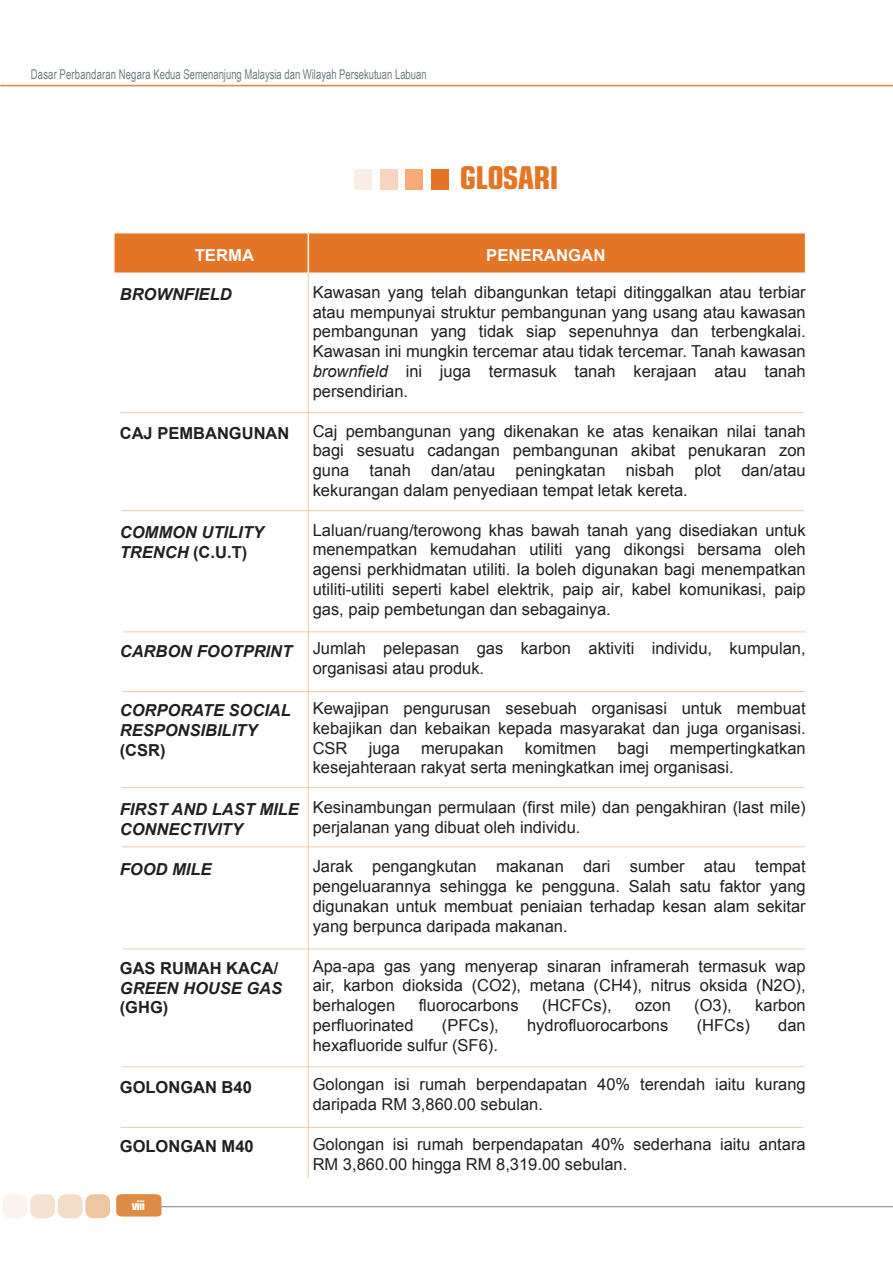
<style>
.page{position:relative;width:893px;height:1268px;background:#fff}
.page>*{position:absolute;margin:0;border:0;box-sizing:border-box;transform-origin:0 0}
.t1{font:700 condensed 31.5px "Eurostile LT Std";letter-spacing:-.025em;color:#e47525}
.t2{font:16.5px/19.8px "Arial";color:#231f20;text-align:justify}
.t3{font:italic 700 16.5px/19.8px "Arial";color:#231f20}
.t4{font:700 16.5px "Arial";color:#231f20}
.t5{font:700 16.5px "Arial";color:#fafafa}
.t6{font:13.5px "Arial Narrow";color:#6f7c80;scale:.86 1}
.t7{font:700 condensed 13.2px "Eurostile LT Std";color:#fff}
.s1{font-style:italic}
.s2{font-style:normal}
</style>
<div class="page">
<hr style="left:154px;top:1205px;width:739px;height:1px;background:#97a1a1">
<svg style="left:116px;top:1194px;width:47px;height:22px"></svg>
<div style="left:86px;top:1194px;width:23px;height:23px;background:#efc5a2;border-radius:7px"></div>
<div style="left:85px;top:1193px;width:25px;height:24px;border:2px solid #e08b45;border-radius:7px"></div>
<div style="left:59px;top:1194px;width:23px;height:23px;background:#f5dcc7;border-radius:7px"></div>
<div style="left:58px;top:1193px;width:25px;height:24px;border:2px solid #e08b45;border-radius:7px"></div>
<div style="left:31px;top:1194px;width:23px;height:23px;background:#f7e2d1;border-radius:7px"></div>
<div style="left:30px;top:1193px;width:25px;height:24px;border:2px solid #e08b45;border-radius:7px"></div>
<div style="left:3px;top:1194px;width:24px;height:23px;background:#fbf3ec;border-radius:7px"></div>
<div style="left:3px;top:1193px;width:24px;height:24px;border:2px solid #e08b45;border-radius:7px"></div>
<div style="left:113px;top:232px;width:693px;height:42px;background:#e47525;border:2px solid #f6f7f8"></div>
<hr style="left:308px;top:233px;width:1px;height:40px;background:#f6f7f8">
<hr style="left:308px;top:273px;width:1px;height:905px;background:#f1cba5">
<hr style="left:121px;top:412px;width:682px;height:1px;background:#f1cba5">
<hr style="left:121px;top:510px;width:683px;height:1px;background:#f1cba5">
<hr style="left:123px;top:631px;width:683px;height:1px;background:#f1cba5">
<hr style="left:122px;top:691px;width:683px;height:1px;background:#f1cba5">
<hr style="left:121px;top:787px;width:683px;height:1px;background:#f1cba5">
<hr style="left:122px;top:846px;width:683px;height:1px;background:#f1cba5">
<hr style="left:122px;top:948px;width:683px;height:1px;background:#f1cba5">
<hr style="left:121px;top:1066px;width:683px;height:1px;background:#f1cba5">
<hr style="left:121px;top:1126px;width:682px;height:1px;background:#f1cba5">
<div style="left:431px;top:169px;width:18px;height:21px;background:#e47525"></div>
<div style="left:405px;top:169px;width:18px;height:21px;background:#f9ab76"></div>
<div style="left:380px;top:169px;width:18px;height:21px;background:#f6d4bd"></div>
<div style="left:354px;top:169px;width:18px;height:21px;background:#f9ede5"></div>
<hr style="left:0;top:85px;width:893px;height:1px;background:#e08b45">
<p class="t6" style="left:31px;top:64px;width:462px">Dasar Perbandaran Negara Kedua Semenanjung Malaysia dan Wilayah Persekutuan Labuan</p>
<h1 class="t1" style="left:460px;top:158px;width:101px">GLOSARI</h1>
<p class="t5" style="left:195px;top:244px;width:61px">TERMA</p>
<p class="t5" style="left:486px;top:244px;width:121px">PENERANGAN</p>
<p class="t2" style="left:313px;top:282px;width:494px">Kawasan yang telah dibangunkan tetapi ditinggalkan atau terbiar atau mempunyai struktur pembangunan yang usang atau kawasan pembangunan yang tidak siap sepenuhnya dan terbengkalai.<br>Kawasan ini mungkin tercemar atau tidak tercemar. Tanah kawasan <span class="s1">brownfield</span> ini juga termasuk tanah kerajaan atau tanah persendirian.</p>
<p class="t2" style="left:313px;top:421px;width:494px">Caj pembangunan yang dikenakan ke atas kenaikan nilai tanah bagi sesuatu cadangan pembangunan akibat penukaran zon guna tanah dan/atau peningkatan nisbah plot dan/atau kekurangan dalam penyediaan tempat letak kereta.</p>
<p class="t2" style="left:313px;top:520px;width:494px">Laluan/ruang/terowong khas bawah tanah yang disediakan untuk menempatkan kemudahan utiliti yang dikongsi bersama oleh agensi perkhidmatan utiliti. Ia boleh digunakan bagi menempatkan utiliti-utiliti seperti kabel elektrik, paip air, kabel komunikasi, paip gas, paip pembetungan dan sebagainya.</p>
<p class="t2" style="left:313px;top:639px;width:494px">Jumlah pelepasan gas karbon aktiviti individu, kumpulan, organisasi atau produk.</p>
<p class="t2" style="left:313px;top:698px;width:494px">Kewajipan pengurusan sesebuah organisasi untuk membuat kebajikan dan kebaikan kepada masyarakat dan juga organisasi.<br>CSR</p>
<p class="t3" style="left:120px;top:285px;width:113px">BROWNFIELD</p>
<p class="t4" style="left:120px;top:422px;width:171px">CAJ PEMBANGUNAN</p>
<p class="t3" style="left:120px;top:522px;width:145px">COMMON UTILITY<br>TRENCH <span class="s2">(C.U.T)</span></p>
<p class="t3" style="left:120px;top:641px;width:174px">CARBON FOOTPRINT</p>
<p class="t3" style="left:120px;top:700px;width:173px">CORPORATE SOCIAL<br>RESPONSIBILITY</p>
<p class="t4" style="left:120px;top:738px;width:47px">(CSR)</p>
<p class="t2" style="left:313px;top:738px;width:494px;text-indent:357px">mempertingkatkan kesejahteraan rakyat serta meningkatkan imej organisasi.</p>
<p class="t2" style="left:313px;top:797px;width:494px">Kesinambungan permulaan (first mile) dan pengakhiran (last mile) perjalanan yang dibuat oleh individu.</p>
<p class="t2" style="left:313px;top:856px;width:494px">Jarak pengangkutan makanan dari sumber atau tempat pengeluarannya sehingga ke pengguna. Salah satu faktor yang digunakan untuk membuat peniaian terhadap kesan alam sekitar yang berpunca daripada makanan.</p>
<p class="t2" style="left:313px;top:955px;width:494px">Apa-apa gas yang menyerap sinaran inframerah termasuk wap air, karbon dioksida (CO2), metana (CH4), nitrus oksida (N2O), berhalogen</p>
<p class="t2" style="left:369px;top:738px;width:33px">juga</p>
<p class="t2" style="left:421px;top:738px;width:84px">merupakan</p>
<p class="t2" style="left:525px;top:738px;width:73px">komitmen</p>
<p class="t2" style="left:618px;top:738px;width:33px">bagi</p>
<p class="t3" style="left:120px;top:799px;width:181px">FIRST AND LAST MILE<br>CONNECTIVITY</p>
<p class="t3" style="left:120px;top:859px;width:93px">FOOD MILE</p>
<p class="t4" style="left:120px;top:956px;width:160px">GAS RUMAH KACA/</p>
<p class="t3" style="left:120px;top:978px;width:164px">GREEN HOUSE GAS</p>
<p class="t4" style="left:120px;top:996px;width:50px">(GHG)</p>
<p class="t2" style="left:419px;top:995px;width:101px">fluorocarbons</p>
<p class="t2" style="left:542px;top:995px;width:71px">(HCFCs),</p>
<p class="t2" style="left:635px;top:995px;width:37px">ozon</p>
<p class="t2" style="left:694px;top:995px;width:39px">(O3),</p>
<p class="t2" style="left:755px;top:995px;width:52px">karbon</p>
<p class="t4" style="left:120px;top:1075px;width:134px">GOLONGAN B40</p>
<p class="t4" style="left:120px;top:1134px;width:135px">GOLONGAN M40</p>
<p class="t7" style="left:132px;top:1196px;width:15px">viii</p>
<p class="t2" style="left:313px;top:1015px;width:102px">perfluorinated</p>
<p class="t2" style="left:442px;top:1015px;width:58px">(PFCs),</p>
<p class="t2" style="left:527px;top:1015px;width:143px">hydrofluorocarbons</p>
<p class="t2" style="left:697px;top:1015px;width:55px">(HFCs)</p>
<p class="t2" style="left:778px;top:1015px;width:29px">dan</p>
<p class="t2" style="left:313px;top:1035px;width:187px">hexafluoride sulfur (SF6).</p>
<p class="t2" style="left:313px;top:1074px;width:494px">Golongan isi rumah berpendapatan 40% terendah iaitu kurang daripada RM 3,860.00 sebulan.</p>
<p class="t2" style="left:313px;top:1134px;width:494px">Golongan isi rumah berpendapatan 40% sederhana iaitu antara<br>RM 3,860.00 hingga RM 8,319.00 sebulan.</p>
</div>
